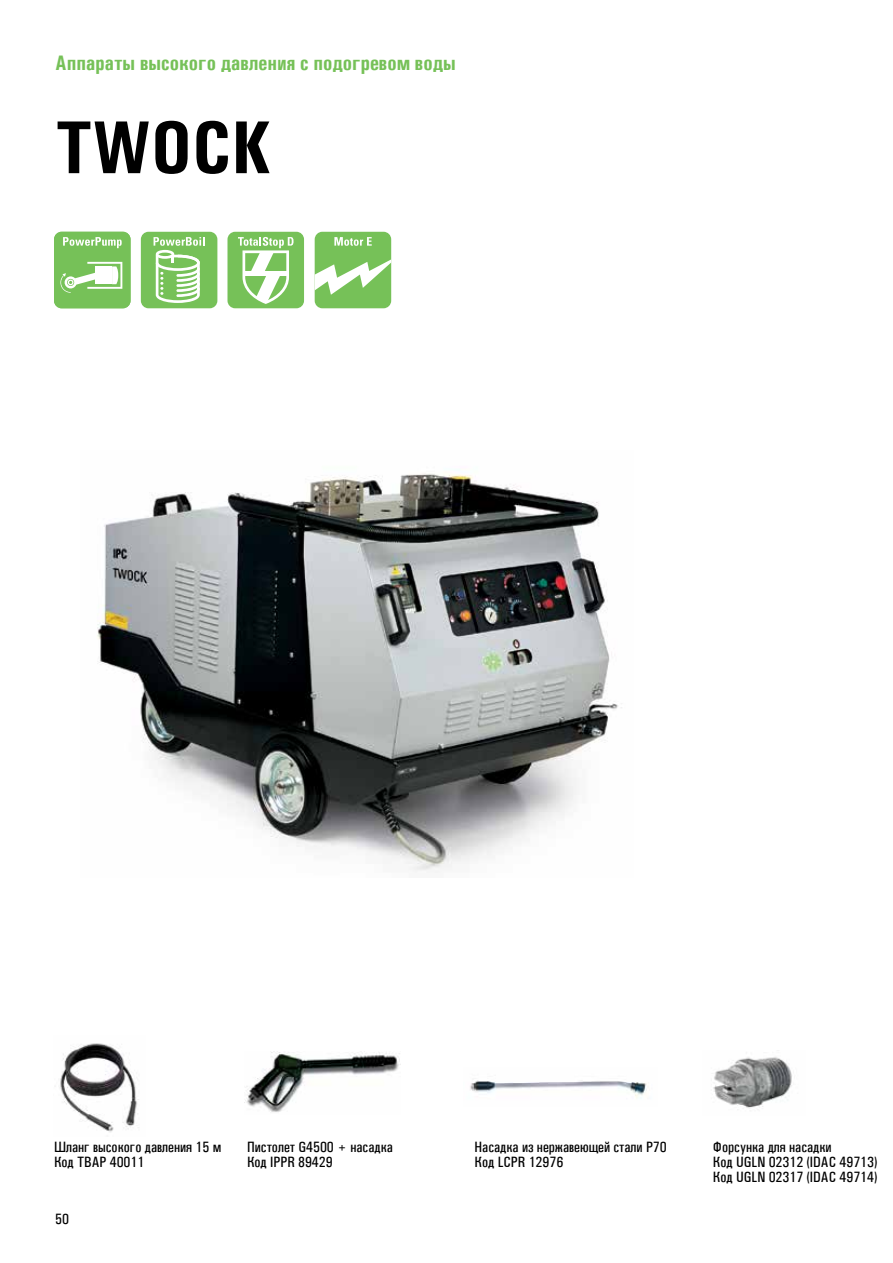
<style>
.page{position:relative;width:893px;height:1263px;background:#fff}
.page>*{position:absolute;margin:0;border:0;box-sizing:border-box;transform-origin:0 0}
.t1{font:700 75px "Univers Condensed";color:#000}
.t2{font:700 21px "Univers Condensed";color:#76c158}
.t3{font:500 15px/15px "Univers Condensed";color:#000}
</style>
<div class="page">
<img style="left:97px;top:473px;width:525px;height:400px">
<img style="left:60px;top:1043px;width:79px;height:89px">
<img style="left:470px;top:1080px;width:177px;height:18px">
<img style="left:713px;top:1057px;width:79px;height:51px">
<img style="left:245px;top:1052px;width:155px;height:60px">
<div style="left:54px;top:232px;width:77px;height:76px;background:#76c158;border-radius:8px"></div>
<svg style="left:63px;top:237px;width:59px;height:11px"></svg>
<svg style="left:60px;top:262px;width:62px;height:31px"></svg>
<div style="left:141px;top:232px;width:76px;height:76px;background:#76c158;border-radius:8px"></div>
<svg style="left:154px;top:237px;width:51px;height:66px"></svg>
<div style="left:315px;top:232px;width:76px;height:76px;background:#76c158;border-radius:8px"></div>
<svg style="left:334px;top:237px;width:38px;height:9px"></svg>
<svg style="left:315px;top:259px;width:76px;height:36px"></svg>
<div style="left:227px;top:232px;width:77px;height:76px;background:#76c158;border-radius:8px"></div>
<svg style="left:238px;top:237px;width:56px;height:67px"></svg>
<p class="t2" style="left:55px;top:50px;width:402px">Аппараты высокого давления c подогревом воды</p>
<p class="t1" style="left:55px;top:102px;width:217px">TWOCK</p>
<p class="t3" style="left:247px;top:1139px;width:147px">Пистолет G4500 + насадка<br>Код IPPR 89429</p>
<p class="t3" style="left:713px;top:1139px;width:166px">Форсунка для насадки<br>Код UGLN 02312 (IDAC 49713)<br>Код UGLN 02317 (IDAC 49714)</p>
<p class="t3" style="left:54px;top:1139px;width:169px">Шланг высокого давления 15 м<br>Код TBAP 40011</p>
<p class="t3" style="left:475px;top:1139px;width:194px">Насадка из нержавеющей стали P70<br>Код LCPR 12976</p>
<p class="t3" style="left:55px;top:1212px;width:15px">50</p>
</div>
